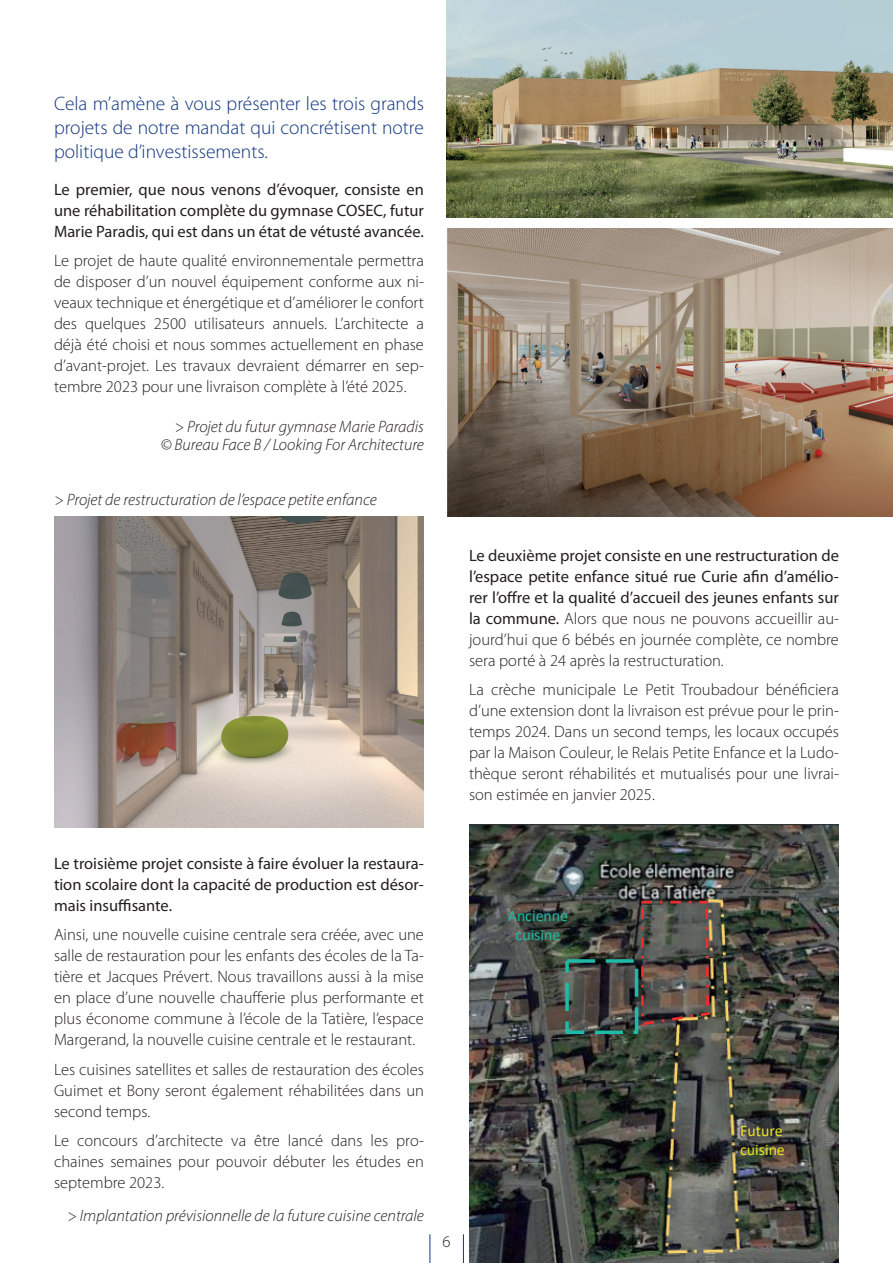
<style>
.page{position:relative;width:893px;height:1263px;background:#fff}
.page>*{position:absolute;margin:0;border:0;box-sizing:border-box;transform-origin:0 0}
.t1{font:300 19.5px/24px "Myriad Pro";color:#10347f;text-align:justify}
.t2{font:300 16.5px/21px "Myriad Pro";color:#231f20;text-align:justify}
.t3{font:16.5px/21px "Myriad Pro";color:#231f20;text-align:justify}
.t4{font:italic 300 16.5px/18px "Myriad Pro";color:#231f20;text-align:right}
.t5{font:15.9px/18.9px "Calibri";color:#1dbba8;text-align:center}
.t6{font:15.9px/18.9px "Calibri";color:#ece820}
.s1{font-weight:300}
</style>
<div class="page">
<svg style="left:430px;top:1234px;width:1px;height:29px"></svg>
<svg style="left:463px;top:1234px;width:1px;height:29px"></svg>
<img style="left:447px;top:0;width:446px;height:218px">
<svg style="left:447px;top:228px;width:446px;height:289px;background:#95816f"></svg>
<svg style="left:54px;top:517px;width:370px;height:310px;background:#9e938a"></svg>
<img style="left:469px;top:824px;width:370px;height:438px">
<svg style="left:641px;top:901px;width:72px;height:126px;background:#61534c"></svg>
<div style="left:565px;top:959px;width:73px;height:75px;border:4px dashed #1dbba8"></div>
<p class="t1" style="left:54px;top:92px;width:371px">Cela m’amène à vous présenter les trois grands projets de notre mandat qui concrétisent notre politique d’investissements.</p>
<p class="t3" style="left:54px;top:179px;width:371px">Le premier, que nous venons d’évoquer, consiste en une réhabilitation complète du gymnase COSEC, futur Marie Paradis, qui est dans un état de vétusté avancée.</p>
<p class="t2" style="left:54px;top:251px;width:371px">Le projet de haute qualité environnementale permettra de disposer d’un nouvel équipement conforme aux ni&shy;veaux technique et énergétique et d’améliorer le confort des quelques 2500 utilisateurs annuels. L’architecte a déjà été choisi et nous sommes actuellement en phase d’avant-projet. Les travaux devraient démarrer en sep&shy;tembre 2023 pour une livraison complète à l’été 2025.</p>
<p class="t4" style="left:160px;top:417px;width:265px">&gt; Projet du futur gymnase Marie Paradis © Bureau Face B / Looking For Architecture</p>
<p class="t4" style="left:54px;top:491px;width:324px">&gt; Projet de restructuration de l’espace petite enfance</p>
<p class="t3" style="left:469px;top:544px;width:371px">Le deuxième projet consiste en une restructuration de l’espace petite enfance situé rue Curie afin d’amélio&shy;rer l’offre et la qualité d’accueil des jeunes enfants sur la commune. <span class="s1">Alors que nous ne pouvons accueillir au&shy;jourd’hui que 6 bébés en journée complète, ce nombre sera porté à 24 après la restructuration.</span></p>
<p class="t2" style="left:469px;top:679px;width:371px">La crèche municipale Le Petit Troubadour bénéficiera d’une extension dont la livraison est prévue pour le prin&shy;temps 2024. Dans un second temps, les locaux occupés par la Maison Couleur, le Relais Petite Enfance et la Ludo&shy;thèque seront réhabilités et mutualisés pour une livrai&shy;son estimée en janvier 2025.</p>
<p class="t3" style="left:54px;top:852px;width:371px">Le troisième projet consiste à faire évoluer la restaura&shy;tion scolaire dont la capacité de production est désor&shy;mais insuffisante.</p>
<p class="t2" style="left:54px;top:925px;width:371px">Ainsi, une nouvelle cuisine centrale sera créée, avec une salle de restauration pour les enfants des écoles de la Ta&shy;tière et Jacques Prévert. Nous travaillons aussi à la mise en place d’une nouvelle chaufferie plus performante et plus économe commune à l’école de la Tatière, l’espace Margerand, la nouvelle cuisine centrale et le restaurant.</p>
<p class="t2" style="left:54px;top:1059px;width:371px">Les cuisines satellites et salles de restauration des écoles Guimet et Bony seront également réhabilitées dans un second temps.</p>
<p class="t2" style="left:54px;top:1131px;width:371px">Le concours d’architecte va être lancé dans les pro&shy;chaines semaines pour pouvoir débuter les études en septembre 2023.</p>
<p class="t4" style="left:67px;top:1207px;width:358px">&gt; Implantation prévisionnelle de la future cuisine centrale</p>
<p class="t2" style="left:442px;top:1231px;width:10px">6</p>
<p class="t5" style="left:508px;top:906px;width:62px">Ancienne cuisine</p>
<p class="t6" style="left:740px;top:1121px;width:46px">Future cuisine</p>
</div>
